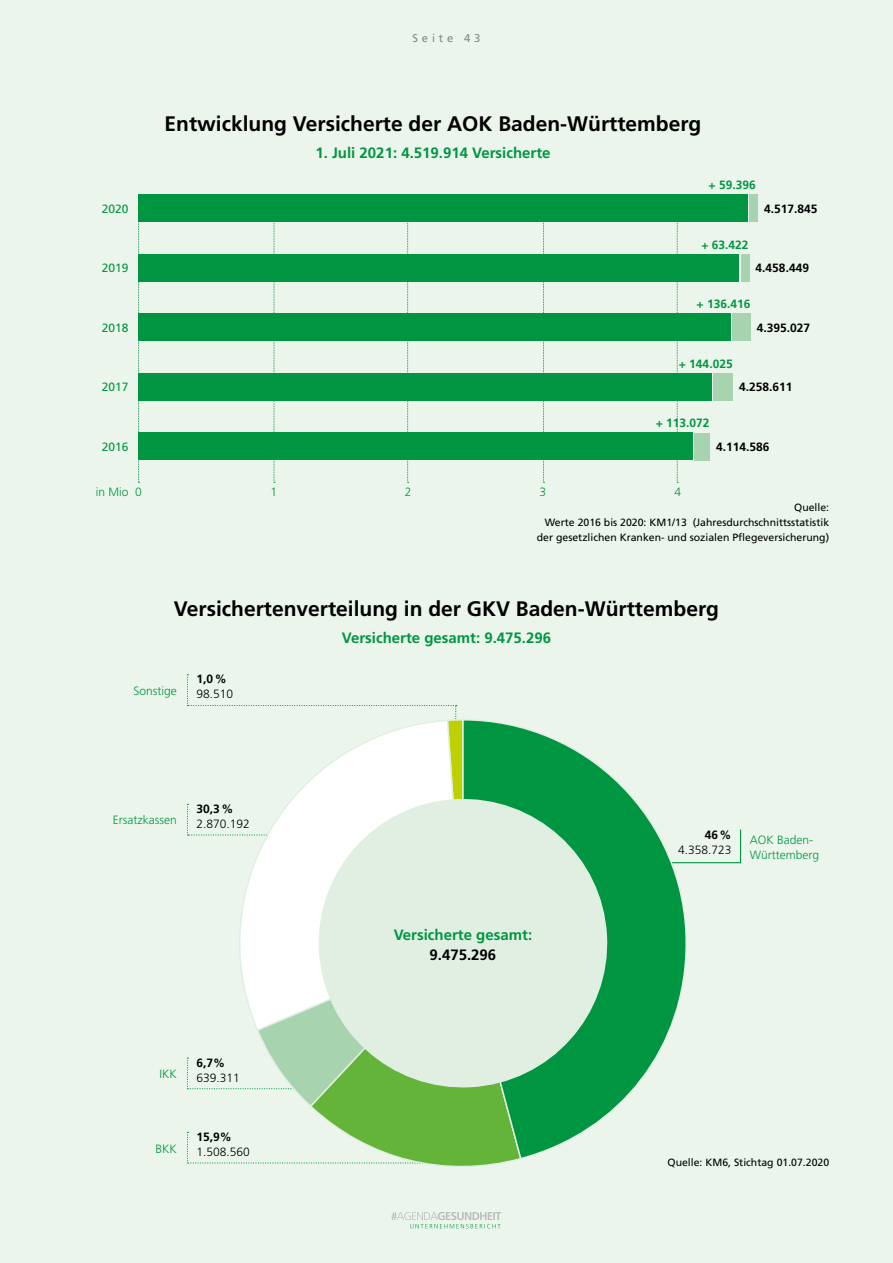
<style>
.page{position:relative;width:893px;height:1263px;background:#ebf5ec}
.page>*{position:absolute;margin:0;border:0;box-sizing:border-box;transform-origin:0 0}
.t1{font:700 21px "Frutiger LT";color:#000}
.t2{font:700 15px "Frutiger LT";color:#009641}
.t3{font:700 15px "Frutiger LT";color:#000}
.t4{font:700 12px "Frutiger LT";color:#000}
.t5{font:300 12px/15px "Frutiger LT";color:#009641}
.t6{font:300 12px "Frutiger LT";color:#000}
.t7{font:700 12px "Frutiger LT";color:#009641}
.t8{font:12px "Frutiger LT";color:#009641}
.t9{font:11.25px "Frutiger LT";letter-spacing:.34em;color:#878787}
.t10{font:10.5px/15px "Frutiger LT";color:#000;text-align:right}
</style>
<div class="page">
<svg style="left:391px;top:1212px;width:110px;height:16px"></svg>
<svg style="left:138px;top:222px;width:2px;height:261px"></svg>
<svg style="left:274px;top:222px;width:1px;height:261px"></svg>
<svg style="left:407px;top:222px;width:2px;height:261px"></svg>
<svg style="left:543px;top:222px;width:1px;height:261px"></svg>
<svg style="left:677px;top:222px;width:1px;height:261px"></svg>
<div style="left:741px;top:254px;width:8px;height:27px;background:#a8d3af"></div>
<div style="left:138px;top:254px;width:601px;height:27px;background:#009641"></div>
<div style="left:749px;top:194px;width:9px;height:28px;background:#a8d3af"></div>
<div style="left:138px;top:194px;width:609px;height:28px;background:#009641"></div>
<div style="left:713px;top:373px;width:20px;height:27px;background:#a8d3af"></div>
<div style="left:138px;top:373px;width:573px;height:27px;background:#009641"></div>
<div style="left:138px;top:433px;width:555px;height:27px;background:#009641"></div>
<div style="left:695px;top:433px;width:15px;height:27px;background:#a8d3af"></div>
<div style="left:732px;top:314px;width:18px;height:27px;background:#a8d3af"></div>
<div style="left:138px;top:314px;width:592px;height:27px;background:#009641"></div>
<svg style="left:187px;top:1132px;width:122px;height:31px"></svg>
<svg style="left:688px;top:829px;width:54px;height:35px"></svg>
<svg style="left:187px;top:674px;width:274px;height:431px"></svg>
<svg style="left:309px;top:941px;width:206px;height:226px"></svg>
<svg style="left:461px;top:719px;width:227px;height:441px"></svg>
<svg style="left:315px;top:796px;width:295px;height:295px"></svg>
<p class="t9" style="left:412px;top:32px;width:70px">Seite 43</p>
<h1 class="t1" style="left:165px;top:111px;width:538px">Entwicklung Versicherte der AOK Baden-Württemberg</h1>
<h2 class="t2" style="left:315px;top:144px;width:237px">1. Juli 2021: 4.519.914 Versicherte</h2>
<p class="t7" style="left:709px;top:178px;width:49px">+ 59.396</p>
<p class="t8" style="left:102px;top:201px;width:28px">2020</p>
<p class="t4" style="left:764px;top:201px;width:55px">4.517.845</p>
<p class="t7" style="left:701px;top:237px;width:49px">+ 63.422</p>
<p class="t8" style="left:102px;top:261px;width:28px">2019</p>
<p class="t4" style="left:756px;top:261px;width:55px">4.458.449</p>
<p class="t7" style="left:697px;top:297px;width:55px">+ 136.416</p>
<p class="t8" style="left:102px;top:320px;width:28px">2018</p>
<p class="t4" style="left:757px;top:320px;width:55px">4.395.027</p>
<p class="t7" style="left:679px;top:356px;width:55px">+ 144.025</p>
<p class="t8" style="left:102px;top:380px;width:28px">2017</p>
<p class="t4" style="left:739px;top:380px;width:55px">4.258.611</p>
<p class="t7" style="left:656px;top:416px;width:55px">+ 113.072</p>
<p class="t8" style="left:102px;top:440px;width:28px">2016</p>
<p class="t4" style="left:716px;top:440px;width:55px">4.114.586</p>
<p class="t5" style="left:96px;top:484px;width:48px">in Mio 0</p>
<p class="t5" style="left:270px;top:484px;width:8px">1</p>
<p class="t5" style="left:405px;top:484px;width:8px">2</p>
<p class="t5" style="left:540px;top:484px;width:8px">3</p>
<p class="t5" style="left:674px;top:484px;width:8px">4</p>
<p class="t10" style="left:537px;top:499px;width:294px">Quelle:<br>Werte 2016 bis 2020: KM1/13 (Jahresdurchschnittsstatistik der gesetzlichen Kranken- und sozialen Pflegeversicherung)</p>
<h1 class="t1" style="left:174px;top:596px;width:546px">Versichertenverteilung in der GKV Baden-Württemberg</h1>
<h2 class="t2" style="left:342px;top:629px;width:211px">Versicherte gesamt: 9.475.296</h2>
<p class="t5" style="left:133px;top:683px;width:45px">Sonstige</p>
<p class="t4" style="left:197px;top:672px;width:32px">1,0%</p>
<p class="t6" style="left:197px;top:687px;width:38px">98.510</p>
<p class="t5" style="left:113px;top:813px;width:65px">Ersatzkassen</p>
<p class="t4" style="left:197px;top:802px;width:38px">30,3%</p>
<p class="t6" style="left:197px;top:817px;width:55px">2.870.192</p>
<p class="t5" style="left:159px;top:1067px;width:19px">IKK</p>
<p class="t5" style="left:155px;top:1141px;width:23px">BKK</p>
<p class="t4" style="left:197px;top:1056px;width:30px">6,7%</p>
<p class="t6" style="left:197px;top:1071px;width:45px">639.311</p>
<p class="t4" style="left:197px;top:1130px;width:37px">15,9%</p>
<p class="t6" style="left:197px;top:1145px;width:55px">1.508.560</p>
<h2 class="t2" style="left:394px;top:926px;width:140px">Versicherte gesamt:</h2>
<h2 class="t3" style="left:430px;top:946px;width:68px">9.475.296</h2>
<p class="t4" style="left:705px;top:828px;width:28px">46%</p>
<p class="t6" style="left:678px;top:843px;width:55px">4.358.723</p>
<p class="t5" style="left:750px;top:832px;width:71px">AOK Baden-<br>Württemberg</p>
<p class="t10" style="left:667px;top:1155px;width:163px">Quelle: KM6, Stichtag 01.07.2020</p>
</div>
